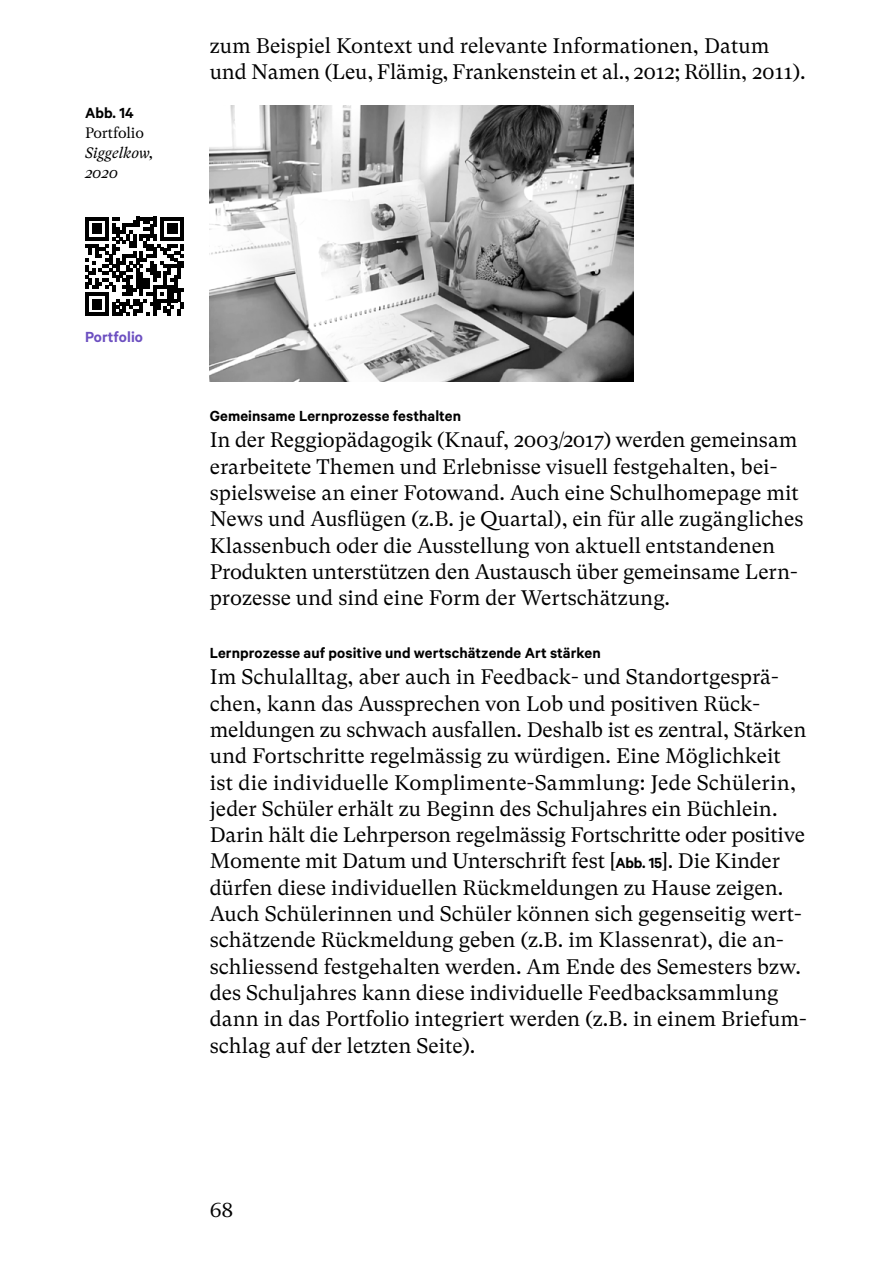
<style>
.page{position:relative;width:893px;height:1263px;background:#fff}
.page>*{position:absolute;margin:0;border:0;box-sizing:border-box;transform-origin:0 0}
.t1{font:21px/26.2px "GT Super Text";color:#000}
.t2{font:600 16.5px "Calibre";letter-spacing:.005em;color:#000}
.t3{font:600 16.5px "Calibre";letter-spacing:.005em;color:#6d50c1}
.t4{font:italic 15px/19.8px "GT Super Text";letter-spacing:-.005em;color:#000}
.t5{font:15px "GT Super Text";letter-spacing:-.01em;color:#000}
.s1{font-family:"Calibre";font-weight:600;font-size:16.5px}
</style>
<div class="page">
<img style="left:210px;top:105px;width:424px;height:277px">
<svg style="left:85px;top:217px;width:99px;height:99px"></svg>
<p class="t2" style="left:85px;top:104px;width:50px">Abb. 14</p>
<p class="t5" style="left:85px;top:124px;width:60px">Portfolio</p>
<p class="t4" style="left:85px;top:143px;width:71px">Siggelkow,<br>2020</p>
<p class="t1" style="left:210px;top:32px;width:597px">zum Beispiel Kontext und relevante Informationen, Datum und Namen (Leu, Flämig, Frankenstein et al., 2012; Röllin, 2011).</p>
<p class="t3" style="left:85px;top:327px;width:59px">Portfolio</p>
<p class="t2" style="left:210px;top:406px;width:253px">Gemeinsame Lernprozesse festhalten</p>
<p class="t1" style="left:210px;top:427px;width:595px">In der Reggiopädagogik (Knauf, 2003/2017) werden gemeinsam erarbeitete Themen und Erlebnisse visuell festgehalten, bei&shy;spielsweise an einer Fotowand. Auch eine Schulhomepage mit News und Ausflügen (z.B. je Quartal), ein für alle zugängliches Klassenbuch oder die Ausstellung von aktuell entstandenen Produkten unterstützen den Austausch über gemeinsame Lern&shy;prozesse und sind eine Form der Wertschätzung.</p>
<p class="t2" style="left:210px;top:643px;width:392px">Lernprozesse auf positive und wertschätzende Art stärken</p>
<p class="t1" style="left:210px;top:664px;width:598px">Im Schulalltag, aber auch in Feedback- und Standortgesprä&shy;chen, kann das Aussprechen von Lob und positiven Rück&shy;meldungen zu schwach ausfallen. Deshalb ist es zentral, Stärken und Fortschritte regelmässig zu würdigen. Eine Möglichkeit ist die individuelle Komplimente-Sammlung: Jede Schülerin, jeder Schüler erhält zu Beginn des Schuljahres ein Büchlein.<br>Darin hält die Lehrperson regelmässig Fortschritte oder positive Momente mit Datum und Unterschrift fest [<span class="s1">Abb. 15</span>]. Die Kinder dürfen diese individuellen Rückmeldungen zu Hause zeigen.<br>Auch Schülerinnen und Schüler können sich gegenseitig wert&shy;schätzende Rückmeldung geben (z.B. im Klassenrat), die an&shy;schliessend festgehalten werden. Am Ende des Semesters bzw. des Schuljahres kann diese individuelle Feedbacksammlung dann in das Portfolio integriert werden (z.B. in einem Briefum&shy;schlag auf der letzten Seite).</p>
<p class="t1" style="left:210px;top:1197px;width:25px">68</p>
</div>
